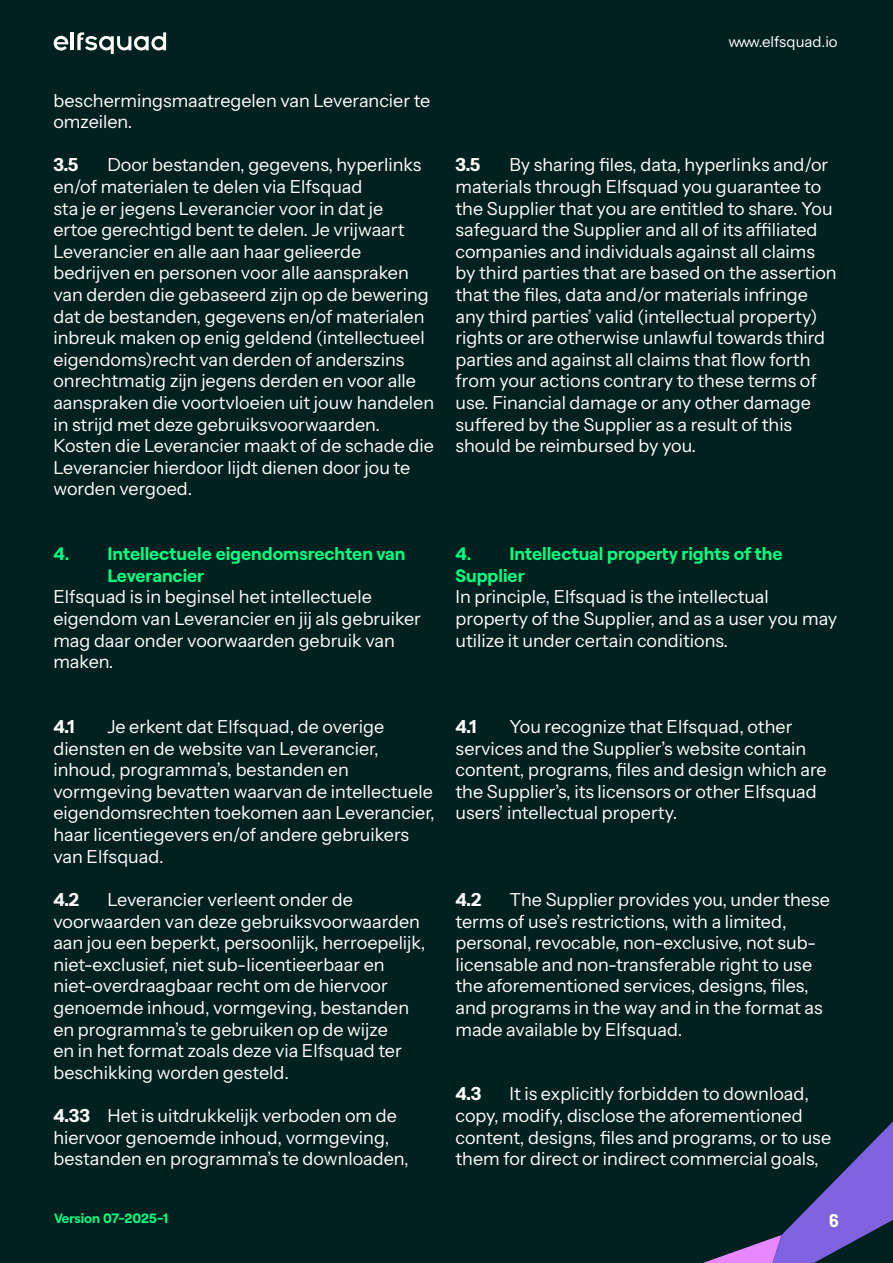
<style>
.page{position:relative;width:893px;height:1263px;background:#00211f}
.page>*{position:absolute;margin:0;border:0;box-sizing:border-box;transform-origin:0 0}
.t1{font:18px/21.6px "Instrument Sans";color:#fff}
.t2{font:700 18px/21.6px "Roobert";color:#00ff81}
.t3{font:700 18px "Barlow";color:#fff}
.t4{font:15px "Instrument Sans";color:#fff}
.t5{font:700 13.5px "Roobert";color:#00ff82}
</style>
<div class="page">
<svg style="left:703px;top:1121px;width:190px;height:142px"></svg>
<svg style="left:54px;top:36px;width:15px;height:15px"></svg>
<svg style="left:77px;top:32px;width:89px;height:22px"></svg>
<hr style="left:71px;top:32px;width:3px;height:18px;background:#fff">
<p class="t1" style="left:53px;top:90px;width:378px">beschermingsmaatregelen van Leverancier te omzeilen.</p>
<p class="t1" style="left:53px;top:154px;width:27px">3.5</p>
<p class="t1" style="left:53px;top:154px;width:382px;text-indent:54px">Door bestanden, gegevens, hyperlinks en/of materialen te delen via Elfsquad<br>sta je er jegens Leverancier voor in dat je<br>ertoe gerechtigd bent te delen. Je vrijwaart Leverancier en alle aan haar gelieerde bedrijven en personen voor alle aanspraken van derden die gebaseerd zijn op de bewering dat de bestanden, gegevens en/of materialen inbreuk maken op enig geldend (intellectueel eigendoms)recht van derden of anderszins onrechtmatig zijn jegens derden en voor alle aanspraken die voortvloeien uit jouw handelen in strijd met deze gebruiksvoorwaarden.<br>Kosten die Leverancier maakt of de schade die Leverancier hierdoor lijdt dienen door jou te worden vergoed.</p>
<p class="t2" style="left:107px;top:542px;width:299px;text-indent:-54px">4. Intellectuele eigendomsrechten van<br>Leverancier</p>
<p class="t1" style="left:53px;top:586px;width:369px">Elfsquad is in beginsel het intellectuele eigendom van Leverancier en jij als gebruiker mag daar onder voorwaarden gebruik van maken.</p>
<p class="t1" style="left:53px;top:716px;width:383px;text-indent:54px">Je erkent dat Elfsquad, de overige diensten en de website van Leverancier, inhoud, programma’s, bestanden en vormgeving bevatten waarvan de intellectuele eigendomsrechten toekomen aan Leverancier, haar licentiegevers en/of andere gebruikers van Elfsquad.</p>
<p class="t1" style="left:53px;top:889px;width:27px">4.2</p>
<p class="t1" style="left:53px;top:716px;width:22px">4.1</p>
<p class="t1" style="left:53px;top:889px;width:373px;text-indent:54px">Leverancier verleent onder de voorwaarden van deze gebruiksvoorwaarden aan jou een beperkt, persoonlijk, herroepelijk, niet-exclusief, niet sub-licentieerbaar en niet-overdraagbaar recht om de hiervoor genoemde inhoud, vormgeving, bestanden en programma’s te gebruiken op de wijze<br>en in het format zoals deze via Elfsquad ter beschikking worden gesteld.</p>
<p class="t1" style="left:53px;top:1105px;width:357px">4.33 Het is uitdrukkelijk verboden om de hiervoor genoemde inhoud, vormgeving, bestanden en programma’s te downloaden,</p>
<p class="t5" style="left:54px;top:1208px;width:116px">Version 07-2025-1</p>
<p class="t4" style="left:729px;top:32px;width:111px">www.elfsquad.io</p>
<p class="t1" style="left:455px;top:154px;width:383px;text-indent:54px">By sharing files, data, hyperlinks and/or materials through Elfsquad you guarantee to the Supplier that you are entitled to share. You safeguard the Supplier and all of its affiliated companies and individuals against all claims by third parties that are based on the assertion that the files, data and/or materials infringe any third parties’ valid (intellectual property) rights or are otherwise unlawful towards third parties and against all claims that flow forth from your actions contrary to these terms of use. Financial damage or any other damage suffered by the Supplier as a result of this should be reimbursed by you.</p>
<p class="t1" style="left:455px;top:154px;width:27px">3.5</p>
<p class="t2" style="left:455px;top:542px;width:328px">4. Intellectual property rights of the<br>Supplier</p>
<p class="t1" style="left:455px;top:586px;width:383px">In principle, Elfsquad is the intellectual property of the Supplier, and as a user you may utilize it under certain conditions.</p>
<p class="t1" style="left:455px;top:716px;width:373px;text-indent:54px">You recognize that Elfsquad, other services and the Supplier’s website contain content, programs, files and design which are the Supplier’s, its licensors or other Elfsquad users’ intellectual property.</p>
<p class="t1" style="left:455px;top:716px;width:22px">4.1</p>
<p class="t1" style="left:455px;top:889px;width:376px;text-indent:54px">The Supplier provides you, under these terms of use’s restrictions, with a limited, personal, revocable, non-exclusive, not sub&shy;licensable and non-transferable right to use the aforementioned services, designs, files, and programs in the way and in the format as made available by Elfsquad.</p>
<p class="t1" style="left:455px;top:889px;width:27px">4.2</p>
<p class="t1" style="left:455px;top:1083px;width:377px;text-indent:54px">It is explicitly forbidden to download, copy, modify, disclose the aforementioned content, designs, files and programs, or to use them for direct or indirect commercial goals,</p>
<p class="t1" style="left:455px;top:1083px;width:27px">4.3</p>
<p class="t3" style="left:829px;top:1207px;width:11px">6</p>
</div>
